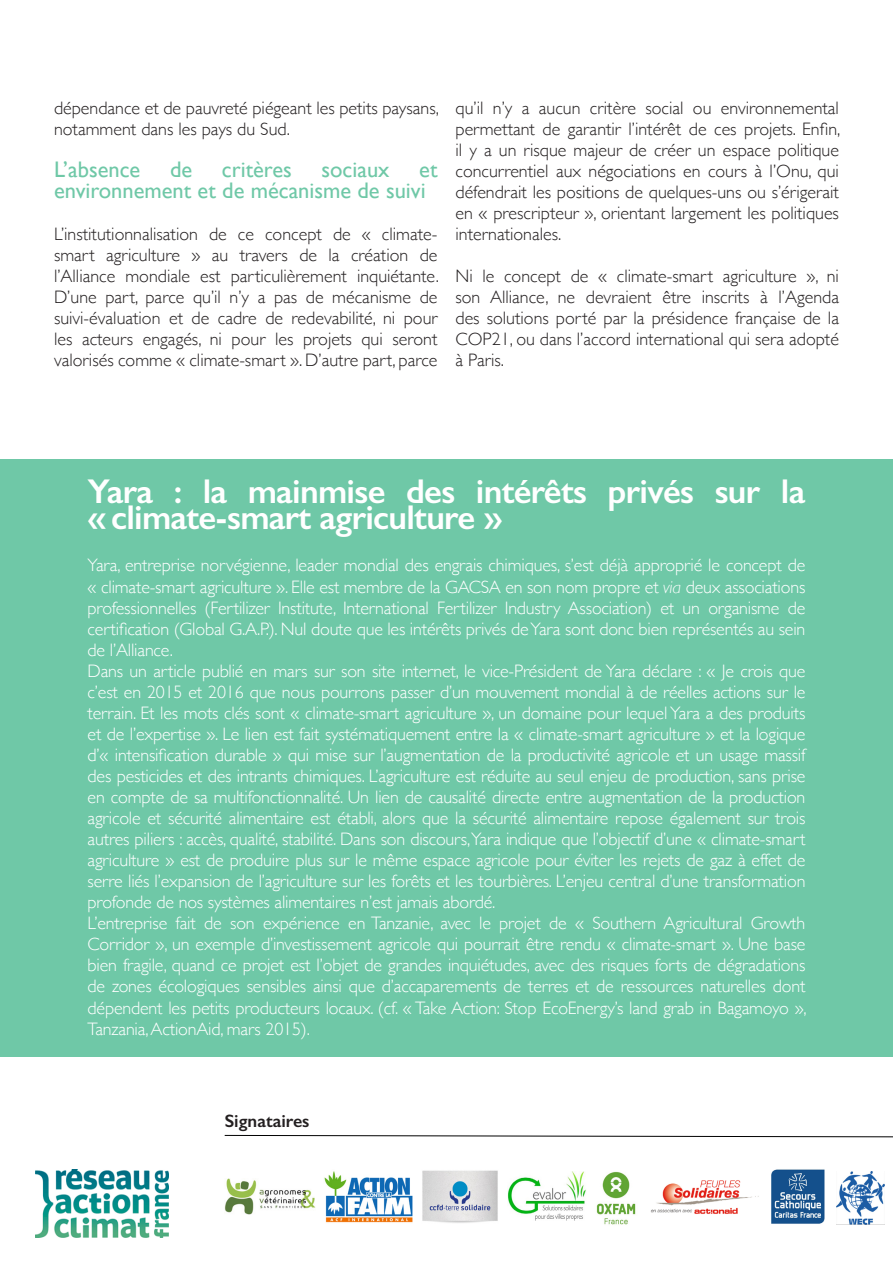
<style>
.page{position:relative;width:893px;height:1263px;background:#fff}
.page>*{position:absolute;margin:0;border:0;box-sizing:border-box;transform-origin:0 0}
.t1{font:600 34.5px/25.5px "Gill Sans";letter-spacing:-.02em;color:#fff}
.t2{font:22.5px/21px "Gill Sans";color:#6fc8a7}
.t3{font:300 18px/21px "Gill Sans";letter-spacing:-.01em;color:#fff;text-align:justify}
.t4{font:300 18px/21px "Gill Sans";color:#231f20;text-align:justify}
.t5{font:600 18px "Gill Sans";color:#231f20}
.s1{font-style:italic}
</style>
<div class="page">
<div style="left:0;top:459px;width:893px;height:598px;background:#6fc8a7"></div>
<img style="left:324px;top:1171px;width:89px;height:52px">
<img style="left:225px;top:1179px;width:91px;height:35px">
<img style="left:771px;top:1169px;width:54px;height:55px">
<img style="left:422px;top:1170px;width:76px;height:53px">
<img style="left:507px;top:1172px;width:79px;height:49px">
<img style="left:596px;top:1171px;width:40px;height:54px">
<img style="left:836px;top:1172px;width:49px;height:53px">
<img style="left:35px;top:1169px;width:133px;height:69px">
<svg style="left:224px;top:1135px;width:669px;height:2px"></svg>
<img style="left:650px;top:1180px;width:109px;height:34px">
<p class="t4" style="left:54px;top:96px;width:386px">dépendance et de pauvreté piégeant les petits paysans, notamment dans les pays du Sud.</p>
<p class="t2" style="left:54px;top:158px;width:88px">L’absence</p>
<p class="t2" style="left:170px;top:158px;width:24px">de</p>
<p class="t2" style="left:222px;top:158px;width:71px">critères</p>
<p class="t2" style="left:322px;top:158px;width:69px">sociaux</p>
<p class="t2" style="left:54px;top:158px;width:385px;text-indent:365px">et environnement et de mécanisme de suivi</p>
<p class="t4" style="left:54px;top:222px;width:386px">L’institutionnalisation de ce concept de « climate&shy;smart agriculture » au travers de la création de l’Alliance mondiale est particulièrement inquiétante.<br>D’une part, parce qu’il n’y a pas de mécanisme de suivi-évaluation et de cadre de redevabilité, ni pour les acteurs engagés, ni pour les projets qui seront valorisés comme « climate-smart ». D’autre part, parce</p>
<p class="t4" style="left:455px;top:96px;width:386px">qu’il n’y a aucun critère social ou environnemental permettant de garantir l’intérêt de ces projets. Enfin, il y a un risque majeur de créer un espace politique concurrentiel aux négociations en cours à l’Onu, qui défendrait les positions de quelques-uns ou s’érigerait en « prescripteur », orientant largement les politiques internationales.</p>
<p class="t4" style="left:455px;top:264px;width:385px">Ni le concept de « climate-smart agriculture », ni son Alliance, ne devraient être inscrits à l’Agenda des solutions porté par la présidence française de la COP21, ou dans l’accord international qui sera adopté à Paris.</p>
<p class="t1" style="left:88px;top:479px;width:719px">Yara : la mainmise des intérêts privés sur la «climate-smart agriculture »</p>
<p class="t3" style="left:88px;top:554px;width:719px">Yara, entreprise norvégienne, leader mondial des engrais chimiques, s’est déjà approprié le concept de « climate-smart agriculture ». Elle est membre de la GACSA en son nom propre et <span class="s1">via</span> deux associations professionnelles (Fertilizer Institute, International Fertilizer Industry Association) et un organisme de certification (Global G.A.P.). Nul doute que les intérêts privés de Yara sont donc bien représentés au sein de l’Alliance.</p>
<p class="t3" style="left:88px;top:659px;width:719px">Dans un article publié en mars sur son site internet, le vice-Président de Yara déclare : « Je crois que c’est en 2015 et 2016 que nous pourrons passer d’un mouvement mondial à de réelles actions sur le terrain. Et les mots clés sont « climate-smart agriculture », un domaine pour lequel Yara a des produits et de l’expertise ». Le lien est fait systématiquement entre la « climate-smart agriculture » et la logique d’« intensification durable » qui mise sur l’augmentation de la productivité agricole et un usage massif des pesticides et des intrants chimiques. L’agriculture est réduite au seul enjeu de production, sans prise en compte de sa multifonctionnalité. Un lien de causalité directe entre augmentation de la production agricole et sécurité alimentaire est établi, alors que la sécurité alimentaire repose également sur trois autres piliers : accès, qualité, stabilité. Dans son discours,Yara indique que l’objectif d’une « climate-smart agriculture » est de produire plus sur le même espace agricole pour éviter les rejets de gaz à effet de serre liés l’expansion de l’agriculture sur les forêts et les tourbières. L’enjeu central d’une transformation profonde de nos systèmes alimentaires n’est jamais abordé.</p>
<p class="t3" style="left:88px;top:911px;width:721px">L’entreprise fait de son expérience en Tanzanie, avec le projet de « Southern Agricultural Growth Corridor », un exemple d’investissement agricole qui pourrait être rendu « climate-smart ». Une base bien fragile, quand ce projet est l’objet de grandes inquiétudes, avec des risques forts de dégradations de zones écologiques sensibles ainsi que d’accaparements de terres et de ressources naturelles dont dépendent les petits producteurs locaux. (cf. « Take Action: Stop EcoEnergy’s land grab in Bagamoyo », Tanzania, ActionAid, mars 2015).</p>
<p class="t5" style="left:225px;top:1109px;width:86px">Signataires</p>
</div>
